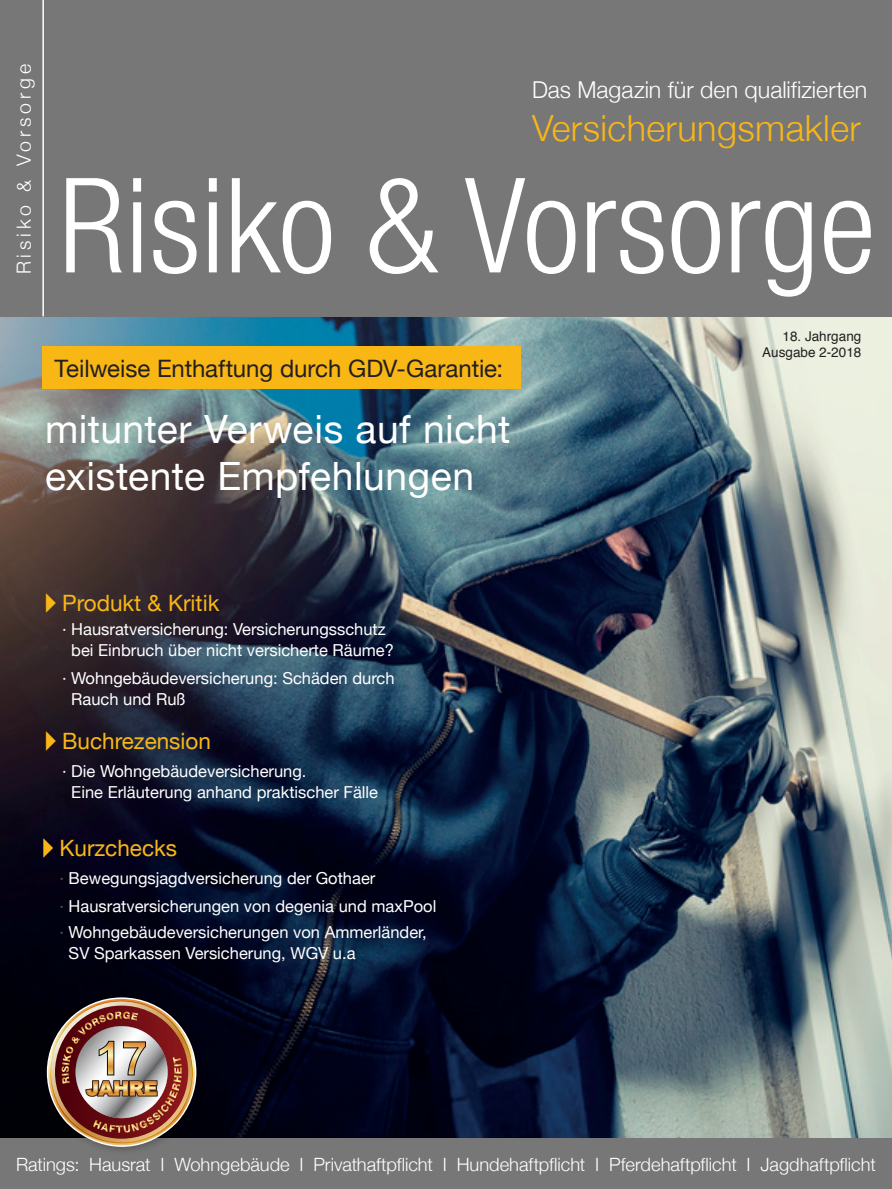
<style>
.page{position:relative;width:892px;height:1189px;background:#fff}
.page>*{position:absolute;margin:0;border:0;box-sizing:border-box;transform-origin:0 0}
.t1{font:300 condensed 132px "Helvetica Neue";color:#fff}
.t2{font:39px/46.8px "Helvetica Neue";letter-spacing:.01em;color:#fff}
.t3{font:300 36px "Helvetica Neue";letter-spacing:.01em;color:#f9b716}
.t4{font:24px "Helvetica Neue";letter-spacing:-.005em;color:#231f20}
.t5{font:300 23.25px "Helvetica Neue";color:#fff}
.t6{font:22.5px "Helvetica Neue";color:#f9b716}
.t7{font:300 19.5px "Helvetica Neue";letter-spacing:.2em;color:#fff}
.t8{font:300 18.3px "Helvetica Neue";color:#fff}
.t9{font:16.5px/21px "Helvetica Neue";color:#fff}
.t10{font:13.5px/16.2px "Helvetica";color:#231f20;text-align:right}
.s1{font-family:"BB Sonderzeichen"}
.s2{color:#57585a}
</style>
<div class="page">
<img style="left:0;top:316px;width:891px;height:823px">
<div style="left:0;top:0;width:891px;height:316px;background:#787777"></div>
<div style="left:0;top:1139px;width:891px;height:50px;background:#787777"></div>
<hr style="left:42px;top:0;width:2px;height:316px;background:#fff">
<img style="left:38px;top:989px;width:170px;height:161px">
<img style="left:46px;top:997px;width:151px;height:150px">
<div style="left:42px;top:346px;width:478px;height:42px;background:#f9b716"></div>
<p class="t7" style="left:8px;top:274px;width:212px;rotate:-90deg">Risiko &amp; Vorsorge</p>
<h3 class="t5" style="left:531px;top:71px;width:337px">Das Magazin für den qualifizierten</h3>
<h3 class="t3" style="left:531px;top:99px;width:330px">Versicherungsmakler</h3>
<h1 class="t1" style="left:59px;top:150px;width:817px">Risiko &amp; Vorsorge</h1>
<h3 class="t4" style="left:55px;top:351px;width:450px">Teilweise Enthaftung durch GDV-Garantie:</h3>
<h2 class="t2" style="left:45px;top:408px;width:466px">mitunter Verweis auf nicht existente Empfehlungen</h2>
<p class="t10" style="left:761px;top:328px;width:101px">18. Jahrgang<br>Ausgabe 2-2018</p>
<h3 class="t6" style="left:45px;top:587px;width:176px"><span class="s1">A</span> Produkt &amp; Kritik</h3>
<p class="t9" style="left:62px;top:620px;width:333px;text-align:center">· Hausratversicherung: Versicherungsschutz bei Einbruch über nicht versicherte Räume?</p>
<p class="t9" style="left:71px;top:669px;width:325px;text-indent:-9px">· Wohngebäudeversicherung: Schäden durch<br>Rauch und Ruß</p>
<h3 class="t6" style="left:45px;top:725px;width:167px"><span class="s1">A</span> Buchrezension</h3>
<p class="t9" style="left:71px;top:762px;width:308px;text-indent:-9px">· Die Wohngebäudeversicherung.<br>Eine Erläuterung anhand praktischer Fälle</p>
<h3 class="t6" style="left:42px;top:831px;width:136px"><span class="s1">A</span> Kurzchecks</h3>
<p class="t9" style="left:59px;top:865px;width:378px;line-height:28.2px"><span class="s2">·</span> Bewegungsjagdversicherung der Gothaer<br><span class="s2">·</span> Hausratversicherungen von degenia und maxPool</p>
<p class="t9" style="left:69px;top:923px;width:359px;text-indent:-9px"><span class="s2">·</span> Wohngebäudeversicherungen von Ammerländer,<br>SV Sparkassen Versicherung, WGV u.a</p>
<p class="t8" style="left:16px;top:1149px;width:860px">Ratings: Hausrat I Wohngebäude I Privathaftpflicht I Hundehaftpflicht I Pferdehaftpflicht I Jagdhaftpflicht</p>
</div>
